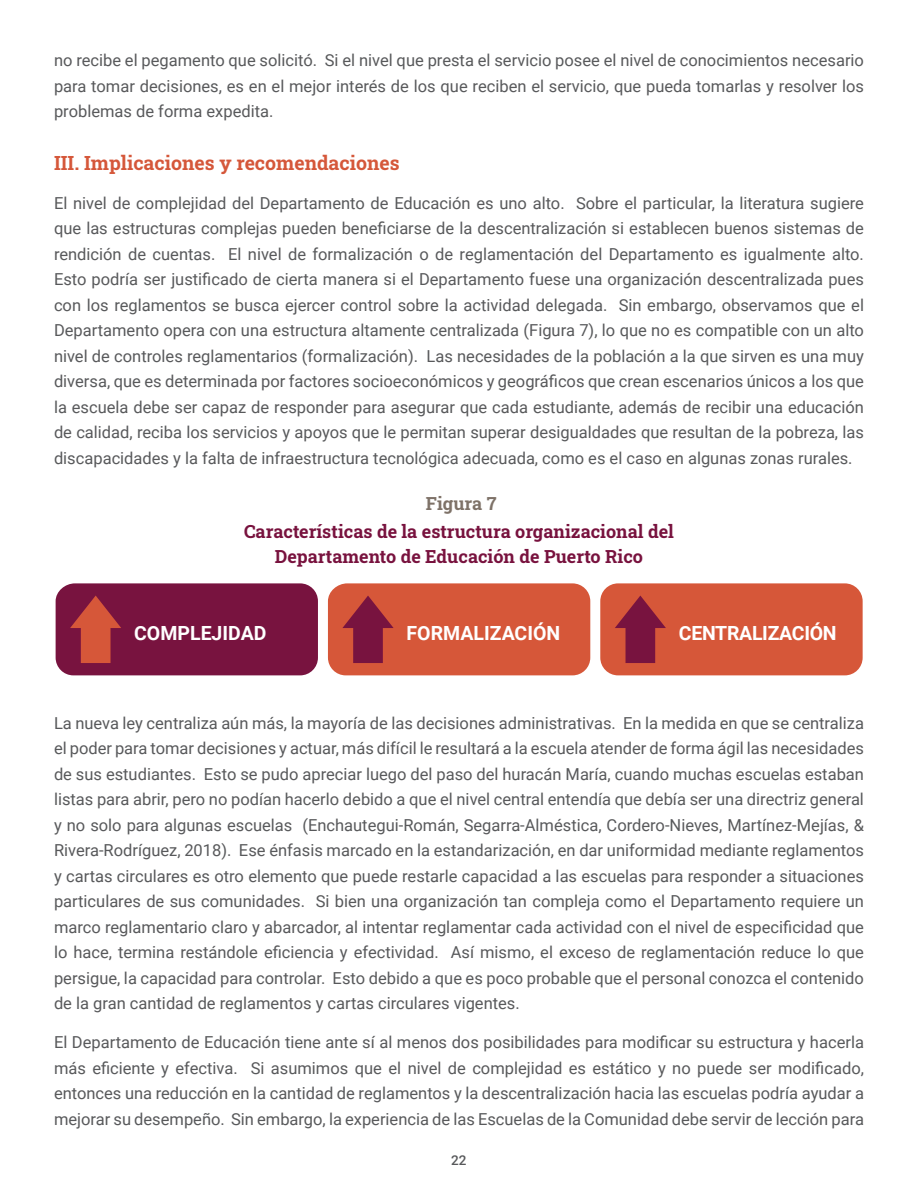
<style>
.page{position:relative;width:918px;height:1188px;background:#fff}
.page>*{position:absolute;margin:0;border:0;box-sizing:border-box;transform-origin:0 0}
.t1{font:700 19.5px "Roboto";color:#fff}
.t2{font:19.5px "Roboto Slab";color:#d5573a}
.t3{font:18px/25.2px "Roboto Slab";color:#78123e;text-align:center}
.t4{font:18px "Roboto Slab";color:#7e7268}
.t5{font:16.5px/25.5px "Roboto";color:#58595b;text-align:justify}
.t6{font:500 13.5px "Roboto";color:#58595b}
</style>
<div class="page">
<div style="left:56px;top:583px;width:262px;height:92px;background:#78133f;border-radius:18px"></div>
<svg style="left:70px;top:596px;width:51px;height:67px"></svg>
<div style="left:328px;top:583px;width:262px;height:92px;background:#d65739;border-radius:18px"></div>
<svg style="left:342px;top:596px;width:52px;height:67px"></svg>
<div style="left:600px;top:583px;width:263px;height:92px;background:#d65739;border-radius:18px"></div>
<svg style="left:615px;top:596px;width:51px;height:67px"></svg>
<p class="t5" style="left:54px;top:47px;width:812px">no recibe el pegamento que solicitó. Si el nivel que presta el servicio posee el nivel de conocimientos necesario para tomar decisiones, es en el mejor interés de los que reciben el servicio, que pueda tomarlas y resolver los problemas de forma expedita.</p>
<p class="t2" style="left:54px;top:149px;width:347px">III. Implicaciones y recomendaciones</p>
<p class="t5" style="left:54px;top:190px;width:812px">El nivel de complejidad del Departamento de Educación es uno alto. Sobre el particular, la literatura sugiere que las estructuras complejas pueden beneficiarse de la descentralización si establecen buenos sistemas de rendición de cuentas. El nivel de formalización o de reglamentación del Departamento es igualmente alto.<br>Esto podría ser justificado de cierta manera si el Departamento fuese una organización descentralizada pues con los reglamentos se busca ejercer control sobre la actividad delegada. Sin embargo, observamos que el Departamento opera con una estructura altamente centralizada (Figura 7), lo que no es compatible con un alto nivel de controles reglamentarios (formalización). Las necesidades de la población a la que sirven es una muy diversa, que es determinada por factores socioeconómicos y geográficos que crean escenarios únicos a los que la escuela debe ser capaz de responder para asegurar que cada estudiante, además de recibir una educación de calidad, reciba los servicios y apoyos que le permitan superar desigualdades que resultan de la pobreza, las discapacidades y la falta de infraestructura tecnológica adecuada, como es el caso en algunas zonas rurales.</p>
<p class="t4" style="left:426px;top:491px;width:72px">Figura 7</p>
<p class="t3" style="left:244px;top:518px;width:431px">Características de la estructura organizacional del<br>Departamento de Educación de Puerto Rico</p>
<p class="t1" style="left:134px;top:619px;width:134px">COMPLEJIDAD</p>
<p class="t1" style="left:407px;top:619px;width:155px">FORMALIZACIÓN</p>
<p class="t1" style="left:679px;top:619px;width:159px">CENTRALIZACIÓN</p>
<p class="t5" style="left:54px;top:710px;width:812px">La nueva ley centraliza aún más, la mayoría de las decisiones administrativas. En la medida en que se centraliza el poder para tomar decisiones y actuar, más difícil le resultará a la escuela atender de forma ágil las necesidades de sus estudiantes. Esto se pudo apreciar luego del paso del huracán María, cuando muchas escuelas estaban listas para abrir, pero no podían hacerlo debido a que el nivel central entendía que debía ser una directriz general y no solo para algunas escuelas (Enchautegui-Román, Segarra-Alméstica, Cordero-Nieves, Martínez-Mejías, &amp; Rivera-Rodríguez, 2018). Ese énfasis marcado en la estandarización, en dar uniformidad mediante reglamentos y cartas circulares es otro elemento que puede restarle capacidad a las escuelas para responder a situaciones particulares de sus comunidades. Si bien una organización tan compleja como el Departamento requiere un marco reglamentario claro y abarcador, al intentar reglamentar cada actividad con el nivel de especificidad que lo hace, termina restándole eficiencia y efectividad. Así mismo, el exceso de reglamentación reduce lo que persigue, la capacidad para controlar. Esto debido a que es poco probable que el personal conozca el contenido de la gran cantidad de reglamentos y cartas circulares vigentes.</p>
<p class="t5" style="left:54px;top:1029px;width:812px">El Departamento de Educación tiene ante sí al menos dos posibilidades para modificar su estructura y hacerla más eficiente y efectiva. Si asumimos que el nivel de complejidad es estático y no puede ser modificado, entonces una reducción en la cantidad de reglamentos y la descentralización hacia las escuelas podría ayudar a mejorar su desempeño. Sin embargo, la experiencia de las Escuelas de la Comunidad debe servir de lección para</p>
<p class="t6" style="left:451px;top:1150px;width:17px">22</p>
</div>
